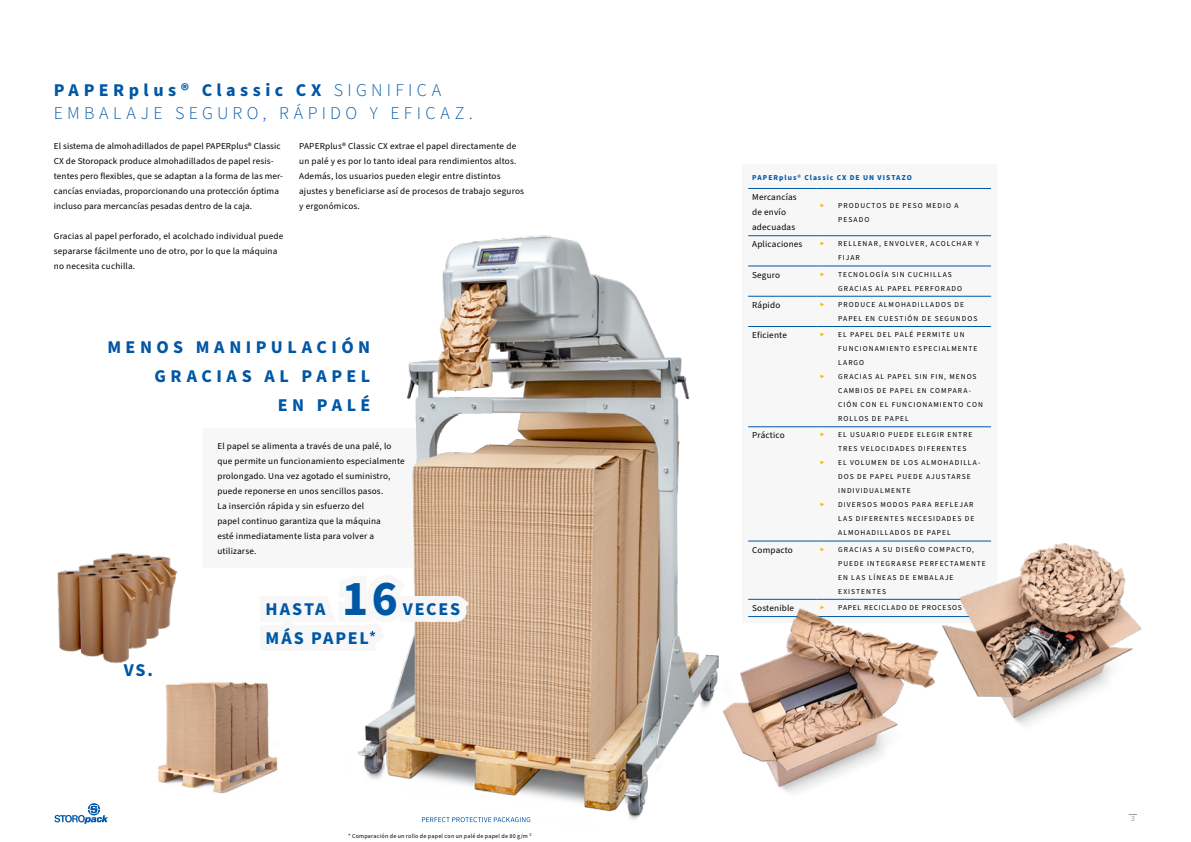
<style>
.page{position:relative;width:1191px;height:842px;background:#fff}
.page>*{position:absolute;margin:0;border:0;box-sizing:border-box;transform-origin:0 0}
.Headline_blue__bold__18{font:700 49px "Source Sans Pro";color:#0057a5}
.Headline_blue__bold__18-2{font:300 18px/22.5px "Source Sans Pro";letter-spacing:.24em;color:#0057a5}
.Headline_blue__bold__18-3{font:700 18px/29px "Source Sans Pro";letter-spacing:.24em;color:#0057a5;text-align:right}
.Headline_blue__bold__18-4{font:700 18px "Source Sans Pro";letter-spacing:.105em;color:#0057a5}
.Text_body_black__regular__9{font:9px/15px "Source Sans Pro";letter-spacing:.02em;color:#000}
.t1{font:7.5px/14px "Source Sans Pro";letter-spacing:.135em;color:#000}
.Subheadline_blue__bold__7_5{font:700 7.5px "Source Sans Pro";letter-spacing:.14em;color:#0057a5}
.t2{font:7.5px "Source Sans Pro";letter-spacing:.105em;color:#000}
.t3{font:7.5px "Source Sans Pro";color:#fbb700}
.t4{font:7.5px "Source Sans Pro";color:#9e9d9d}
.t5{font:6px "Source Sans Pro";letter-spacing:.04em;color:#000}
.s1{font-weight:700}
.s2{font-weight:400}
</style>
<div class="page">
<svg style="left:54px;top:803px;width:54px;height:21px"></svg>
<img style="left:357px;top:235px;width:332px;height:588px">
<img style="left:57px;top:553px;width:121px;height:111px">
<img style="left:156px;top:662px;width:122px;height:132px">
<div style="left:203px;top:429px;width:231px;height:139px;background:#f7f7f7"></div>
<div style="left:742px;top:164px;width:254px;height:458px;background:#f7f7f7"></div>
<hr style="left:748px;top:326px;width:68px;height:1px;background:#0057a5">
<hr style="left:748px;top:427px;width:68px;height:1px;background:#0057a5">
<hr style="left:748px;top:541px;width:68px;height:1px;background:#0057a5">
<hr style="left:816px;top:326px;width:175px;height:1px;background:#0057a5">
<hr style="left:816px;top:427px;width:175px;height:1px;background:#0057a5">
<hr style="left:816px;top:541px;width:175px;height:1px;background:#0057a5">
<hr style="left:748px;top:188px;width:68px;height:1px;background:#0057a5">
<hr style="left:816px;top:188px;width:175px;height:1px;background:#0057a5">
<hr style="left:748px;top:236px;width:68px;height:1px;background:#0057a5">
<hr style="left:816px;top:236px;width:175px;height:1px;background:#0057a5">
<hr style="left:748px;top:266px;width:68px;height:1px;background:#0057a5">
<hr style="left:816px;top:266px;width:175px;height:1px;background:#0057a5">
<hr style="left:748px;top:296px;width:68px;height:1px;background:#0057a5">
<hr style="left:816px;top:296px;width:175px;height:1px;background:#0057a5">
<svg style="left:298px;top:584px;width:180px;height:77px"></svg>
<img style="left:357px;top:415px;width:417px;height:169px">
<img style="left:913px;top:540px;width:229px;height:185px">
<img style="left:681px;top:596px;width:300px;height:215px">
<p class="Headline_blue__bold__18-2" style="left:54px;top:80px;width:420px"><span class="s1">PAPERplus® Classic CX</span> SIGNIFICA<br>EMBALAJE SEGURO, RÁPIDO Y EFICAZ.</p>
<p class="Text_body_black__regular__9" style="left:54px;top:139px;width:231px">El sistema de almohadillados de papel PAPERplus® Classic CX de Storopack produce almohadillados de papel resis&shy;tentes pero flexibles, que se adaptan a la forma de las mer&shy;cancías enviadas, proporcionando una protección óptima incluso para mercancías pesadas dentro de la caja.</p>
<p class="Text_body_black__regular__9" style="left:54px;top:229px;width:231px">Gracias al papel perforado, el acolchado individual puede separarse fácilmente uno de otro, por lo que la máquina no necesita cuchilla.</p>
<p class="Text_body_black__regular__9" style="left:299px;top:139px;width:226px">PAPERplus® Classic CX extrae el papel directamente de un palé y es por lo tanto ideal para rendimientos altos.<br>Además, los usuarios pueden elegir entre distintos ajustes y beneficiarse así de procesos de trabajo seguros y ergonómicos.</p>
<p class="Subheadline_blue__bold__7_5" style="left:752px;top:172px;width:161px">PAPERplus® Classic CX DE UN VISTAZO</p>
<p class="Text_body_black__regular__9" style="left:752px;top:190px;width:46px">Mercancías de envío adecuadas</p>
<p class="t3" style="left:820px;top:200px;width:6px">▶</p>
<p class="t1" style="left:838px;top:198px;width:122px">PRODUCTOS DE PESO MEDIO A<br>PESADO</p>
<p class="Text_body_black__regular__9" style="left:752px;top:237px;width:52px">Aplicaciones</p>
<p class="t3" style="left:820px;top:239px;width:6px">▶</p>
<p class="t1" style="left:838px;top:237px;width:142px">RELLENAR, ENVOLVER, ACOLCHAR Y<br>FIJAR</p>
<p class="Text_body_black__regular__9" style="left:752px;top:267px;width:29px">Seguro</p>
<p class="t3" style="left:820px;top:269px;width:6px">▶</p>
<p class="t1" style="left:838px;top:267px;width:125px">TECNOLOGÍA SIN CUCHILLAS<br>GRACIAS AL PAPEL PERFORADO</p>
<p class="Text_body_black__regular__9" style="left:752px;top:298px;width:30px">Rápido</p>
<p class="t3" style="left:820px;top:299px;width:6px">▶</p>
<p class="t1" style="left:838px;top:298px;width:141px">PRODUCE ALMOHADILLADOS DE<br>PAPEL EN CUESTIÓN DE SEGUNDOS</p>
<p class="Text_body_black__regular__9" style="left:752px;top:328px;width:36px">Eficiente</p>
<p class="t3" style="left:820px;top:330px;width:6px">▶</p>
<p class="t1" style="left:838px;top:328px;width:141px">EL PAPEL DEL PALÉ PERMITE UN<br>FUNCIONAMIENTO ESPECIALMENTE<br>LARGO</p>
<p class="t3" style="left:820px;top:372px;width:6px">▶</p>
<p class="t1" style="left:838px;top:370px;width:146px">GRACIAS AL PAPEL SIN FIN, MENOS<br>CAMBIOS DE PAPEL EN COMPARA-<br>CIÓN CON EL FUNCIONAMIENTO CON<br>ROLLOS DE PAPEL</p>
<p class="Text_body_black__regular__9" style="left:752px;top:428px;width:34px">Práctico</p>
<p class="t3" style="left:820px;top:430px;width:6px">▶</p>
<p class="t1" style="left:838px;top:428px;width:136px">EL USUARIO PUEDE ELEGIR ENTRE<br>TRES VELOCIDADES DIFERENTES</p>
<p class="t3" style="left:820px;top:458px;width:6px">▶</p>
<p class="t1" style="left:838px;top:456px;width:144px">EL VOLUMEN DE LOS ALMOHADILLA-<br>DOS DE PAPEL PUEDE AJUSTARSE<br>INDIVIDUALMENTE</p>
<p class="t3" style="left:820px;top:500px;width:6px">▶</p>
<p class="t1" style="left:838px;top:498px;width:138px">DIVERSOS MODOS PARA REFLEJAR<br>LAS DIFERENTES NECESIDADES DE<br>ALMOHADILLADOS DE PAPEL</p>
<p class="Text_body_black__regular__9" style="left:752px;top:542px;width:42px">Compacto</p>
<p class="t3" style="left:820px;top:544px;width:6px">▶</p>
<p class="t1" style="left:838px;top:542px;width:149px">GRACIAS A SU DISEÑO COMPACTO,<br>PUEDE INTEGRARSE PERFECTAMENTE<br>EN LAS LÍNEAS DE EMBALAJE<br>EXISTENTES</p>
<p class="Headline_blue__bold__18-3" style="left:107px;top:333px;width:264px">MENOS MANIPULACIÓN<br>GRACIAS AL PAPEL</p>
<p class="Headline_blue__bold__18-3" style="left:278px;top:391px;width:94px">EN PALÉ</p>
<p class="Text_body_black__regular__9" style="left:217px;top:439px;width:189px">El papel se alimenta a través de una palé, lo que permite un funcionamiento especialmente prolongado. Una vez agotado el suministro, puede reponerse en unos sencillos pasos.<br>La inserción rápida y sin esfuerzo del<br>papel continuo garantiza que la máquina<br>esté inmediatamente lista para volver a utilizarse.</p>
<p class="Headline_blue__bold__18" style="left:342px;top:565px;width:57px">16</p>
<p class="Headline_blue__bold__18-3" style="left:266px;top:595px;width:62px">HASTA</p>
<p class="Headline_blue__bold__18-3" style="left:403px;top:595px;width:59px">VECES</p>
<p class="Text_body_black__regular__9" style="left:752px;top:601px;width:43px">Sostenible</p>
<p class="t3" style="left:820px;top:603px;width:6px">▶</p>
<p class="t2" style="left:838px;top:603px;width:125px">PAPEL RECICLADO DE PROCESOS</p>
<p class="Headline_blue__bold__18-3" style="left:124px;top:656px;width:31px">VS.</p>
<p class="Headline_blue__bold__18-4" style="left:266px;top:625px;width:112px">MÁS PAPEL<span class="s2">*</span></p>
<p class="t5" style="left:348px;top:831px;width:185px">* Comparación de un rollo de papel con un palé de papel de 80 g/m ²</p>
<p class="t4" style="left:1131px;top:814px;width:5px">3</p>
</div>
